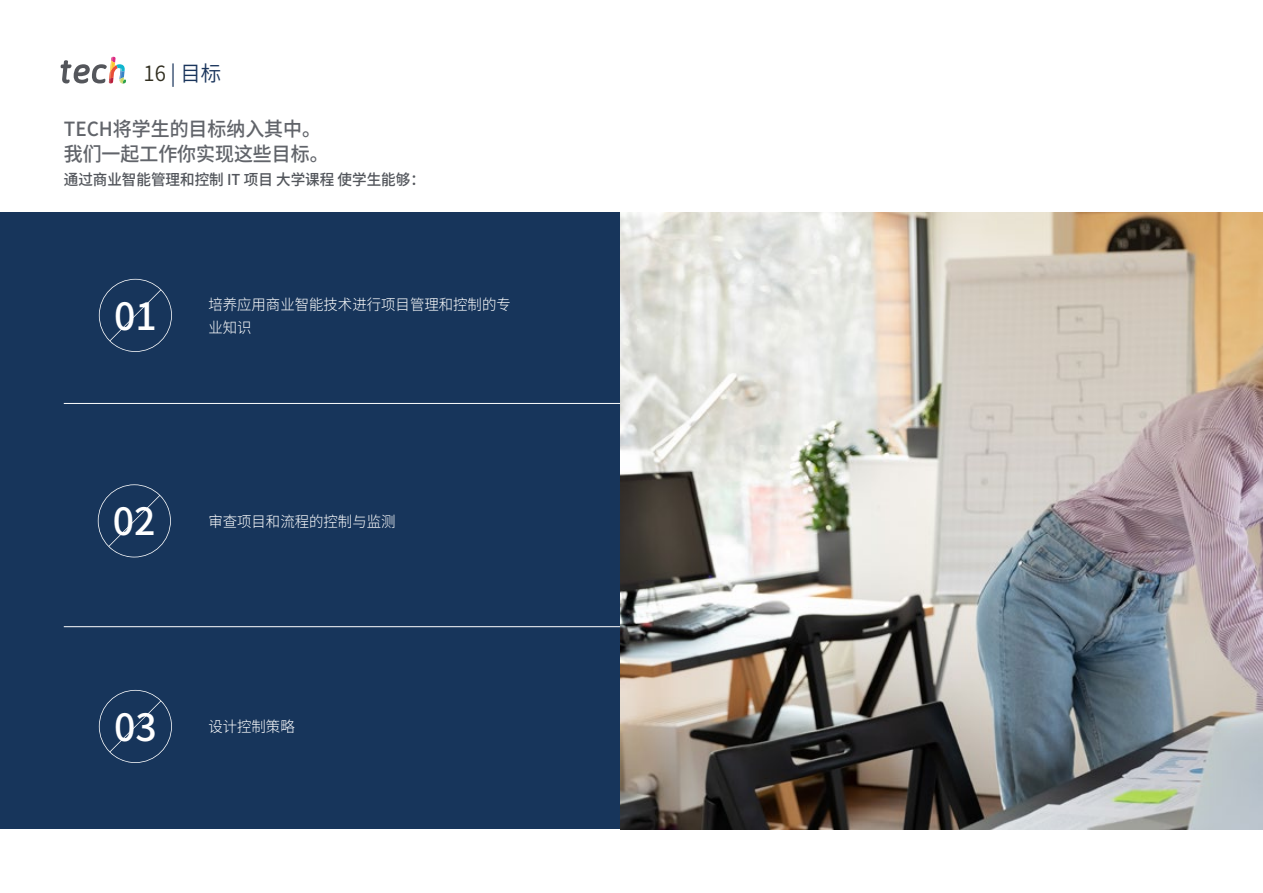
<style>
.page{position:relative;width:1263px;height:893px;background:#fff}
.page>*{position:absolute;margin:0;border:0;box-sizing:border-box;transform-origin:0 0}
.t1{font:500 37.5px "Source Han Sans CN";color:#fff}
.t2{font:21px "Source Han Sans CN";color:#1a355c}
.t3{font:500 19.5px/25.5px "Source Han Sans CN";color:#61646a}
.t4{font:300 15px "Source Han Sans CN";color:#fff;scale:.96 1}
.t5{font:500 15px "Source Han Sans CN";color:#52555b}
.s1{color:#312e20}
</style>
<div class="page">
<svg style="left:61px;top:57px;width:65px;height:27px"></svg>
<div style="left:0;top:213px;width:621px;height:616px;background:#17355b"></div>
<svg style="left:99px;top:279px;width:73px;height:73px"></svg>
<svg style="left:99px;top:690px;width:73px;height:73px"></svg>
<svg style="left:98px;top:484px;width:73px;height:73px"></svg>
<hr style="left:64px;top:403px;width:1199px;height:1px;background:#fff">
<hr style="left:64px;top:626px;width:1199px;height:1px;background:#fff">
<img style="left:621px;top:213px;width:642px;height:616px">
<h2 class="t2" style="left:144px;top:61px;width:79px"><span class="s1">16</span> | 目标</h2>
<h3 class="t3" style="left:64px;top:116px;width:267px">TECH将学生的目标纳入其中。我们一起工作你实现这些目标。</h3>
<p class="t5" style="left:64px;top:171px;width:363px">通过商业智能管理和控制 IT 项目 大学课程 使学生能够：</p>
<h1 class="t1" style="left:114px;top:295px;width:44px">01</h1>
<p class="t4" style="left:208px;top:296px;width:316px">培养应用商业智能技术进行项目管理和控制的专</p>
<p class="t4" style="left:208px;top:319px;width:46px">业知识</p>
<h1 class="t1" style="left:113px;top:500px;width:44px">02</h1>
<p class="t4" style="left:208px;top:513px;width:197px">审查项目和流程的控制与监测</p>
<h1 class="t1" style="left:114px;top:706px;width:44px">03</h1>
<p class="t4" style="left:208px;top:718px;width:92px">设计控制策略</p>
</div>
